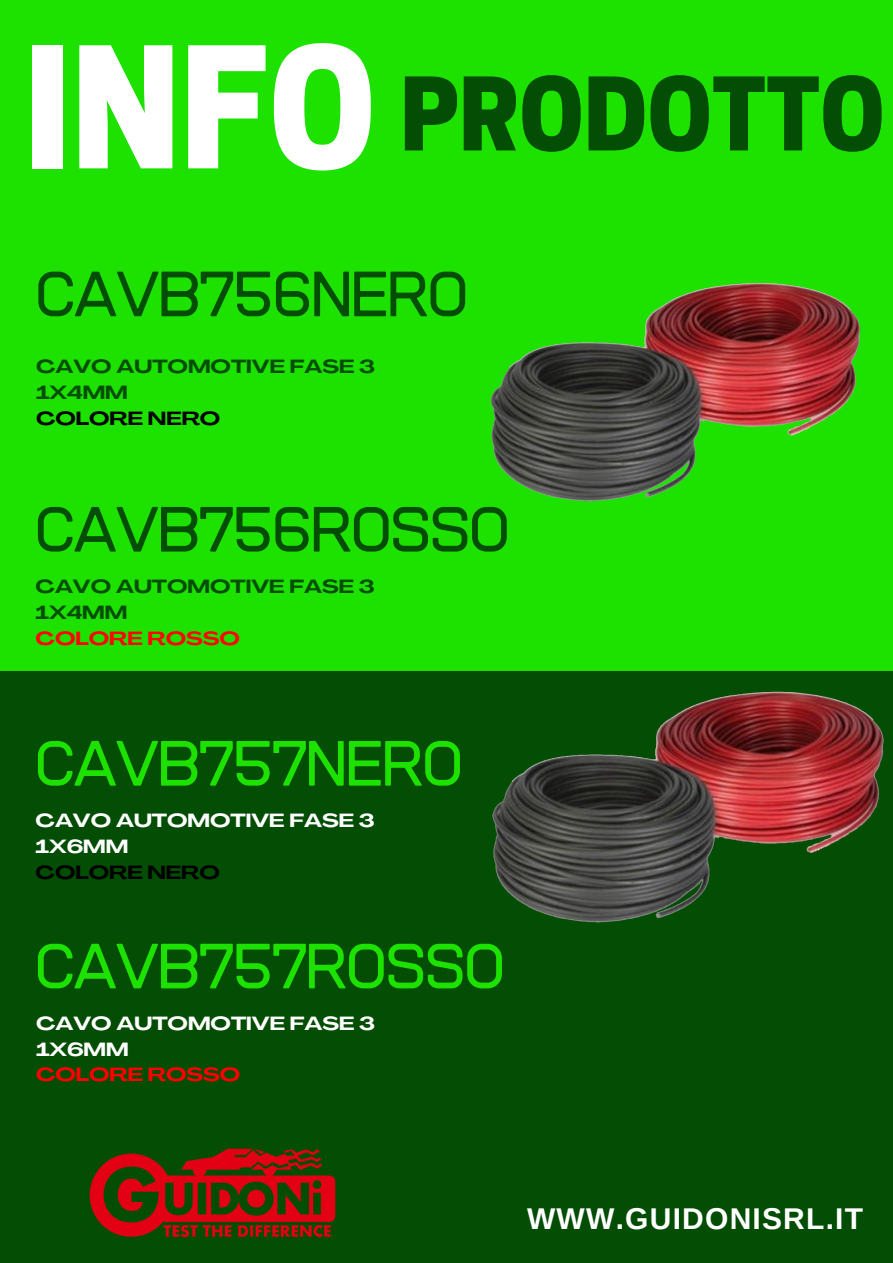
<style>
.page{position:relative;width:893px;height:1263px;background:#fff}
.page>*{position:absolute;margin:0;border:0;box-sizing:border-box;transform-origin:0 0}
.t1{font:800 94.88px "Cooper Hewitt";color:#044d05}
.t2{font:500 52.5px "ADA Hybrid";color:#044d05}
.t3{font:500 52.5px "ADA Hybrid";color:#1de200}
.t4{font:700 30px "Arimo";letter-spacing:.04em;color:#fff}
.t5{font:700 18.75px/25.9px "Agrandir Grand";color:#044d05}
.t6{font:700 18.75px/25.9px "Agrandir Grand";color:#fff}
.t7{font:700 18.75px "Agrandir Grand";color:#000}
.t8{font:700 18.75px "Agrandir Grand";color:#ff0500}
.t9{font:700 18.75px "Agrandir Grand";color:#f00}
.s1{font-size:157.8px;color:#fff}
</style>
<div class="page">
<div style="left:0;top:0;width:893px;height:708px;background:#1de200"></div>
<div style="left:0;top:671px;width:893px;height:592px;background:#044d05"></div>
<img style="left:89px;top:1148px;width:247px;height:89px">
<img style="left:490px;top:282px;width:371px;height:220px">
<img style="left:492px;top:691px;width:392px;height:232px">
<h1 class="t1" style="left:24px;top:79px;width:862px"><span class="s1">INFO</span> PRODOTTO</h1>
<h2 class="t2" style="left:36px;top:272px;width:433px">CAVB756NERO</h2>
<p class="t5" style="left:36px;top:355px;width:341px">CAVO AUTOMOTIVE FASE 3<br>1X4MM</p>
<p class="t7" style="left:36px;top:410px;width:186px">COLORE NERO</p>
<h2 class="t2" style="left:36px;top:507px;width:475px">CAVB756ROSSO</h2>
<p class="t5" style="left:36px;top:575px;width:341px">CAVO AUTOMOTIVE FASE 3<br>1X4MM</p>
<p class="t8" style="left:36px;top:631px;width:206px">COLORE ROSSO</p>
<h2 class="t3" style="left:36px;top:741px;width:428px">CAVB757NERO</h2>
<p class="t6" style="left:36px;top:809px;width:341px">CAVO AUTOMOTIVE FASE 3<br>1X6MM</p>
<p class="t7" style="left:36px;top:865px;width:186px">COLORE NERO</p>
<h2 class="t3" style="left:36px;top:944px;width:470px">CAVB757ROSSO</h2>
<p class="t6" style="left:36px;top:1012px;width:341px">CAVO AUTOMOTIVE FASE 3<br>1X6MM</p>
<p class="t9" style="left:36px;top:1067px;width:206px">COLORE ROSSO</p>
<h3 class="t4" style="left:527px;top:1202px;width:337px">WWW.GUIDONISRL.IT</h3>
</div>
